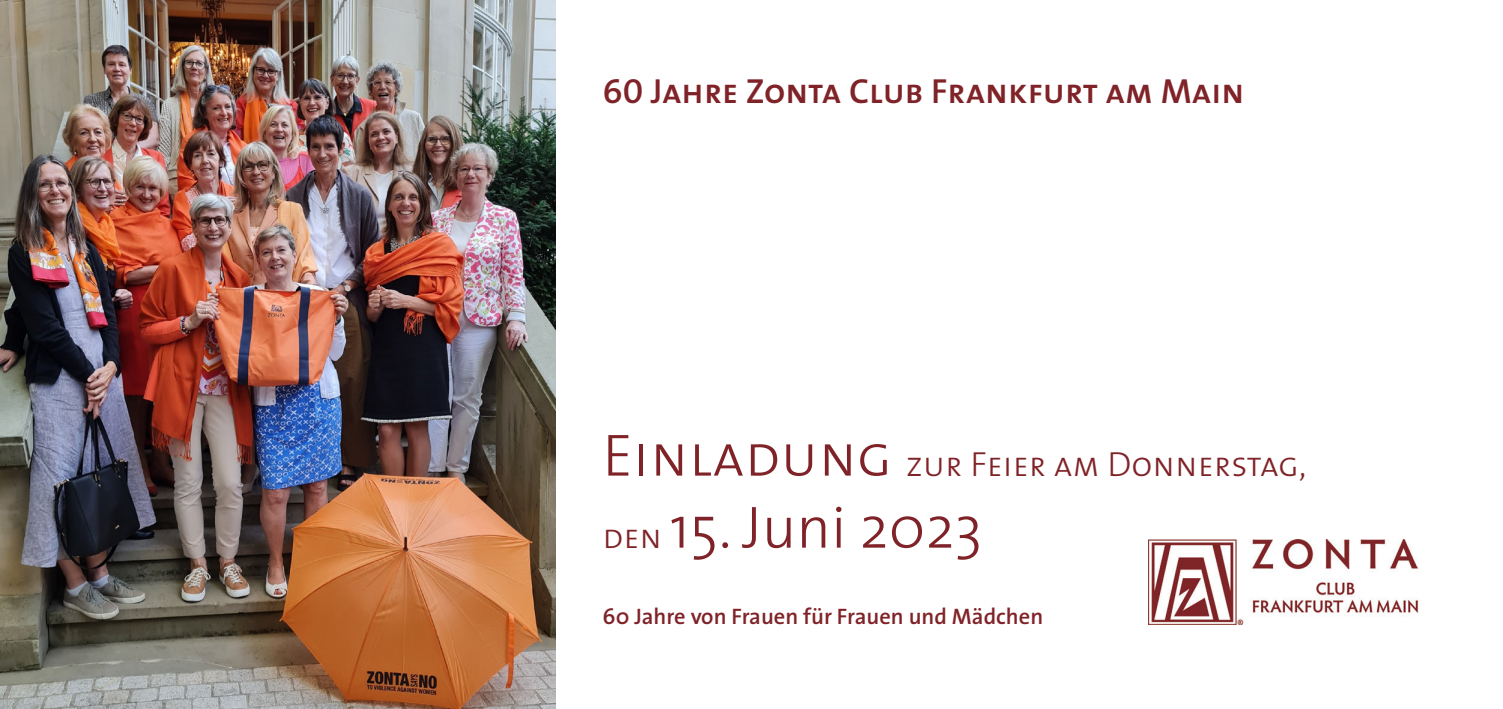
<style>
.page{position:relative;width:1503px;height:709px;background:#fff}
.page>*{position:absolute;margin:0;border:0;box-sizing:border-box;transform-origin:0 0}
.t1{font:300 60px "The Sans";color:#802328}
.t2{font:35px "The Sans Semi Bold Caps";color:#802328}
.t3{font:35px "The Sans Light Caps";color:#802328}
.t4{font:600 22.5px "The Sans";color:#802328}
.s1{font-size:60px}
.s2{font-family:"The Sans Light Caps";font-weight:400;font-size:35px}
</style>
<div class="page">
<img style="left:1148px;top:540px;width:270px;height:84px">
<img style="left:0;top:0;width:556px;height:709px">
<h2 class="t2" style="left:602px;top:62px;width:643px">60 Jahre Zonta Club Frankfurt am Main</h2>
<h2 class="t3" style="left:602px;top:435px;width:705px"><span class="s1">Einladung</span> zur Feier am Donnerstag,</h2>
<h1 class="t1" style="left:602px;top:478px;width:381px"><span class="s2">den</span> 15. Juni 2023</h1>
<p class="t4" style="left:602px;top:597px;width:442px">60 Jahre von Frauen für Frauen und Mädchen</p>
</div>
